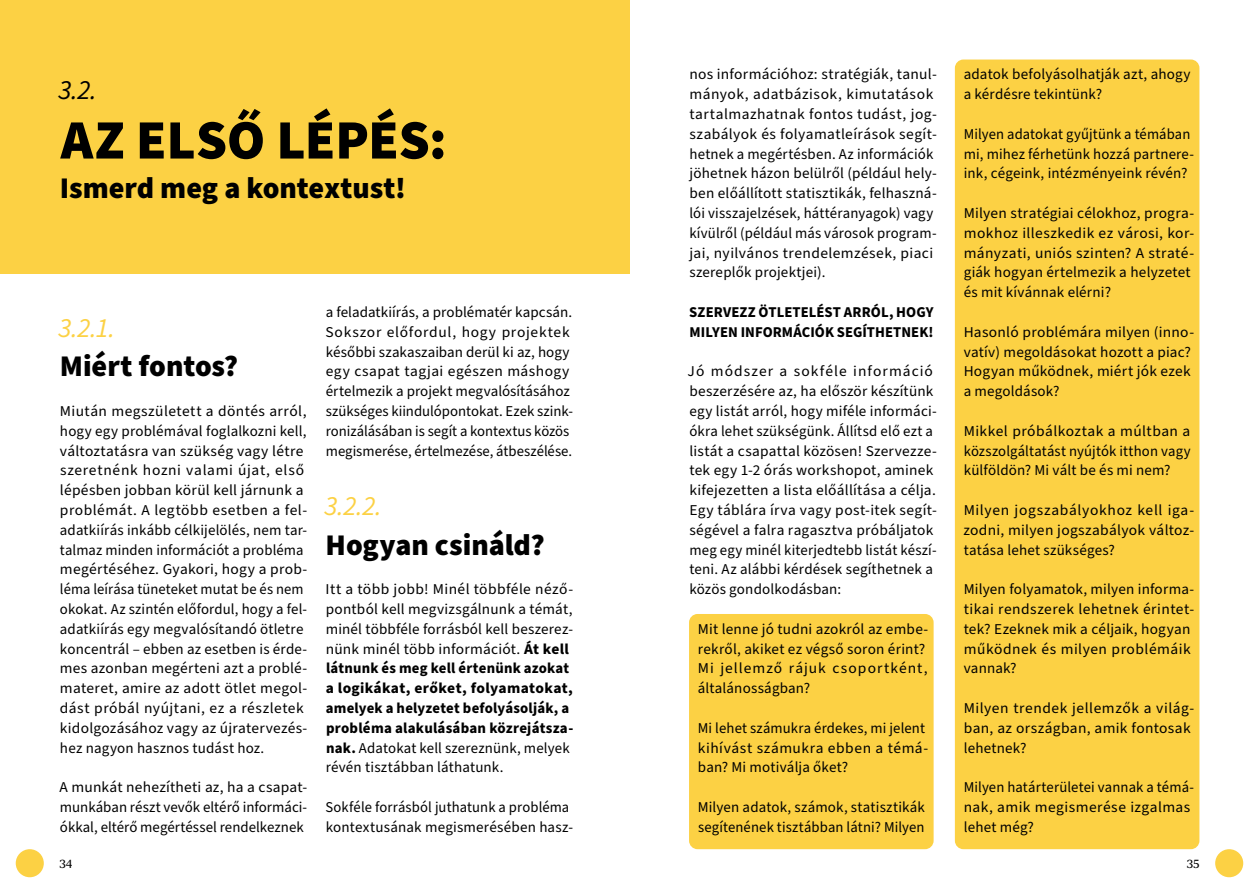
<style>
.page{position:relative;width:1259px;height:893px;background:#fff}
.page>*{position:absolute;margin:0;border:0;box-sizing:border-box;transform-origin:0 0}
.t1{font:900 55.5px "Source Sans Pro";letter-spacing:-.005em;color:#000}
.t2{font:900 30px "Source Sans Pro";color:#000}
.t3{font:italic 27px "Source Sans Pro";color:#fcd144}
.t4{font:italic 27px "Source Sans Pro";color:#000}
.t5{font:15px/19.8px "Source Sans Pro";letter-spacing:.015em;color:#000}
.t6{font:700 15px/19.8px "Source Sans Pro";letter-spacing:.005em;color:#000}
.t7{font:12px "Tabac G3";color:#000}
.s1{font-weight:700}
</style>
<div class="page">
<div style="left:0;top:0;width:629px;height:273px;background:#fcd144"></div>
<div style="left:689px;top:614px;width:244px;height:235px;background:#fcd144;border-radius:9px"></div>
<div style="left:955px;top:60px;width:244px;height:789px;background:#fcd144;border-radius:9px"></div>
<div style="left:1215px;top:849px;width:28px;height:28px;background:#fcd144;border-radius:50%"></div>
<div style="left:16px;top:849px;width:28px;height:28px;background:#fcd144;border-radius:50%"></div>
<h3 class="t4" style="left:59px;top:72px;width:40px">3.2.</h3>
<h1 class="t1" style="left:61px;top:102px;width:387px">AZ ELSŐ LÉPÉS:</h1>
<h2 class="t2" style="left:60px;top:167px;width:348px">Ismerd meg a kontextust!</h2>
<h3 class="t3" style="left:59px;top:310px;width:58px">3.2.1.</h3>
<h2 class="t2" style="left:60px;top:346px;width:180px">Miért fontos?</h2>
<p class="t5" style="left:60px;top:402px;width:249px">Miután megszületett a döntés arról, hogy egy problémával foglalkozni kell, változtatásra van szükség vagy létre szeretnénk hozni valami újat, első lépésben jobban körül kell járnunk a problémát. A legtöbb esetben a fel&shy;adatkiírás inkább célkijelölés, nem tar&shy;talmaz minden információt a probléma megértéséhez. Gyakori, hogy a prob&shy;léma leírása tüneteket mutat be és nem okokat. Az szintén előfordul, hogy a fel&shy;adatkiírás egy megvalósítandó ötletre koncentrál – ebben az esetben is érde&shy;mes azonban megérteni azt a problé&shy;materet, amire az adott ötlet megol&shy;dást próbál nyújtani, ez a részletek kidolgozásához vagy az újratervezés&shy;hez nagyon hasznos tudást hoz.</p>
<p class="t5" style="left:60px;top:778px;width:249px;text-align:justify">A munkát nehezítheti az, ha a csapat&shy;munkában részt vevők eltérő informáci&shy;ókkal, eltérő megértéssel rendelkeznek</p>
<p class="t5" style="left:325px;top:303px;width:249px">a feladatkiírás, a problématér kapcsán.<br>Sokszor előfordul, hogy projektek későbbi szakaszaiban derül ki az, hogy egy csapat tagjai egészen máshogy értelmezik a projekt megvalósításához szükséges kiindulópontokat. Ezek szink&shy;ronizálásában is segít a kontextus közös megismerése, értelmezése, átbeszélése.</p>
<h3 class="t3" style="left:324px;top:488px;width:59px">3.2.2.</h3>
<h2 class="t2" style="left:326px;top:524px;width:221px">Hogyan csináld?</h2>
<p class="t5" style="left:326px;top:580px;width:249px">Itt a több jobb! Minél többféle néző&shy;pontból kell megvizsgálnunk a témát, minél többféle forrásból kell beszerez&shy;nünk minél több információt. <span class="s1">Át kell látnunk és meg kell értenünk azokat a logikákat, erőket, folyamatokat, amelyek a helyzetet befolyásolják, a probléma alakulásában közrejátsza&shy;nak.</span> Adatokat kell szereznünk, melyek révén tisztábban láthatunk.</p>
<p class="t5" style="left:325px;top:798px;width:249px">Sokféle forrásból juthatunk a probléma kontextusának megismerésében hasz-</p>
<p class="t5" style="left:689px;top:65px;width:249px">nos információhoz: stratégiák, tanul&shy;mányok, adatbázisok, kimutatások tartalmazhatnak fontos tudást, jog&shy;szabályok és folyamatleírások segít&shy;hetnek a megértésben. Az információk jöhetnek házon belülről (például hely&shy;ben előállított statisztikák, felhaszná&shy;lói visszajelzések, háttéranyagok) vagy kívülről (például más városok program&shy;jai, nyilvános trendelemzések, piaci szereplők projektjei).</p>
<p class="t6" style="left:689px;top:302px;width:246px">SZERVEZZ ÖTLETELÉST ARRÓL, HOGY<br>MILYEN INFORMÁCIÓK SEGÍTHETNEK!</p>
<p class="t5" style="left:687px;top:362px;width:251px">Jó módszer a sokféle információ beszerzésére az, ha először készítünk egy listát arról, hogy miféle informáci&shy;ókra lehet szükségünk. Állítsd elő ezt a listát a csapattal közösen! Szervezze&shy;tek egy 1-2 órás workshopot, aminek kifejezetten a lista előállítása a célja.<br>Egy táblára írva vagy post-itek segít&shy;ségével a falra ragasztva próbáljatok meg egy minél kiterjedtebb listát készí&shy;teni. Az alábbi kérdések segíthetnek a közös gondolkodásban:</p>
<p class="t5" style="left:698px;top:619px;width:232px">Mit lenne jó tudni azokról az embe&shy;rekről, akiket ez végső soron érint?<br>Mi jellemző rájuk csoportként, általánosságban?</p>
<p class="t5" style="left:698px;top:718px;width:232px">Mi lehet számukra érdekes, mi jelent kihívást számukra ebben a témá&shy;ban? Mi motiválja őket?</p>
<p class="t5" style="left:698px;top:798px;width:228px">Milyen adatok, számok, statisztikák segítenének tisztábban látni? Milyen</p>
<p class="t5" style="left:963px;top:65px;width:228px">adatok befolyásolhatják azt, ahogy a kérdésre tekintünk?</p>
<p class="t5" style="left:963px;top:124px;width:232px">Milyen adatokat gyűjtünk a témában mi, mihez férhetünk hozzá partnere&shy;ink, cégeink, intézményeink révén?</p>
<p class="t5" style="left:963px;top:204px;width:232px">Milyen stratégiai célokhoz, progra&shy;mokhoz illeszkedik ez városi, kor&shy;mányzati, uniós szinten? A straté&shy;giák hogyan értelmezik a helyzetet és mit kívánnak elérni?</p>
<p class="t5" style="left:963px;top:322px;width:232px">Hasonló problémára milyen (inno&shy;vatív) megoldásokat hozott a piac?<br>Hogyan működnek, miért jók ezek a megoldások?</p>
<p class="t5" style="left:963px;top:421px;width:228px;text-align:justify">Mikkel próbálkoztak a múltban a közszolgáltatást nyújtók itthon vagy külföldön? Mi vált be és mi nem?</p>
<p class="t5" style="left:963px;top:501px;width:232px;text-align:justify">Milyen jogszabályokhoz kell iga&shy;zodni, milyen jogszabályok változ&shy;tatása lehet szükséges?</p>
<p class="t5" style="left:963px;top:580px;width:232px">Milyen folyamatok, milyen informa&shy;tikai rendszerek lehetnek érintet&shy;tek? Ezeknek mik a céljaik, hogyan működnek és milyen problémáik vannak?</p>
<p class="t5" style="left:963px;top:699px;width:232px">Milyen trendek jellemzők a világ&shy;ban, az országban, amik fontosak lehetnek?</p>
<p class="t5" style="left:963px;top:778px;width:232px">Milyen határterületei vannak a témá&shy;nak, amik megismerése izgalmas lehet még?</p>
<p class="t7" style="left:60px;top:856px;width:15px">34</p>
<p class="t7" style="left:1187px;top:856px;width:14px">35</p>
</div>
